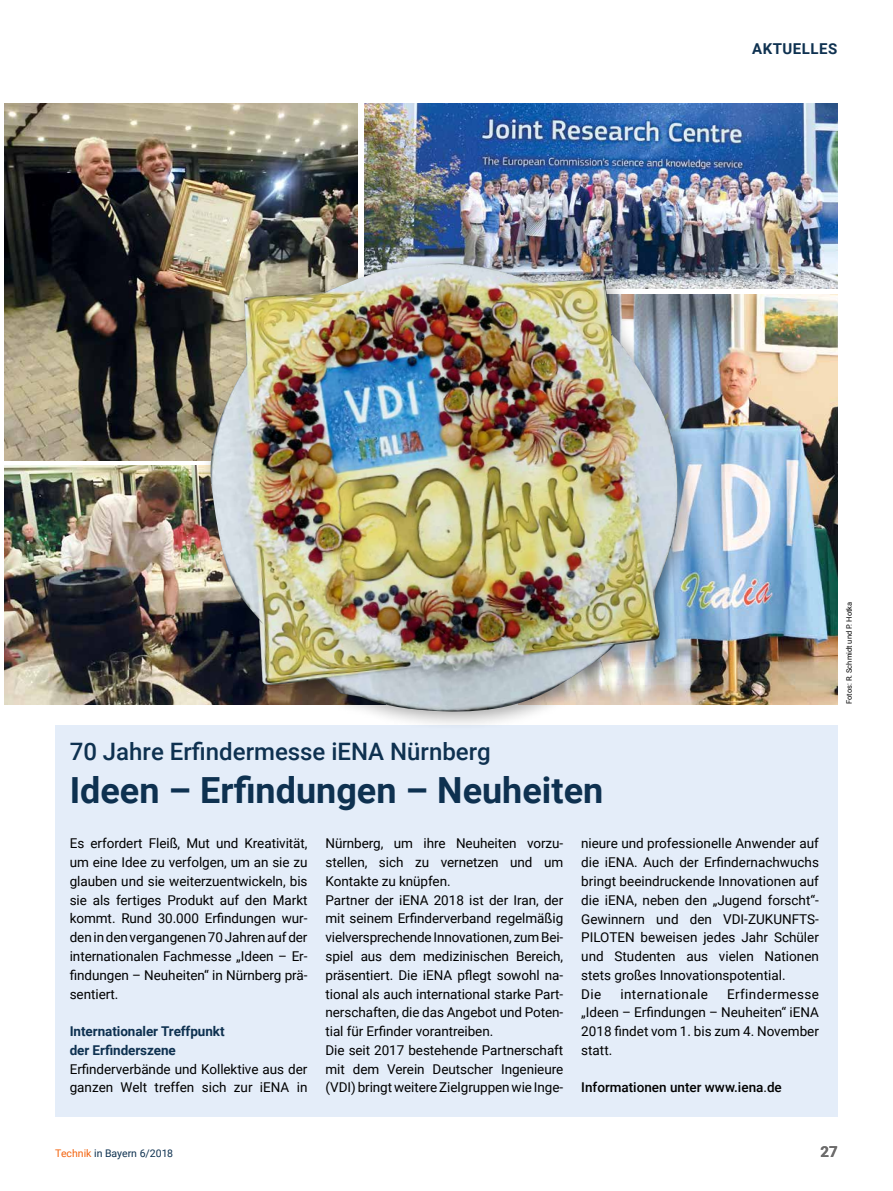
<style>
.page{position:relative;width:893px;height:1191px;background:#fff}
.page>*{position:absolute;margin:0;border:0;box-sizing:border-box;transform-origin:0 0}
.t1{font:700 36px "Roboto";color:#0e3150}
.t2{font:500 24px "Roboto";color:#0e3150}
.t3{font:700 15px "Roboto";letter-spacing:.035em;color:#0e3150}
.t4{font:700 15px "Roboto";color:#6d6c6c}
.t5{font:13.5px/18.8px "Roboto";letter-spacing:-.005em;color:#000}
.t6{font:700 13.5px/18.8px "Roboto";letter-spacing:-.005em;color:#0e3150}
.t7{font:500 13.5px "Roboto";color:#000}
.t8{font:13.5px "Roboto";letter-spacing:.03em;color:#000}
.t9{font:10.5px "Roboto";color:#0e3150}
.t10{font:7.5px "Roboto";color:#000}
.s1{font-weight:400}
.s2{color:#f3640f}
</style>
<div class="page">
<img style="left:4px;top:466px;width:196px;height:238px">
<img style="left:697px;top:294px;width:141px;height:410px">
<img style="left:365px;top:104px;width:473px;height:184px">
<img style="left:4px;top:104px;width:353px;height:356px">
<div style="left:55px;top:724px;width:783px;height:392px;background:#e4edf9"></div>
<div style="left:200px;top:253px;width:497px;height:478px;background:#000;opacity:.35"></div>
<img style="left:207px;top:263px;width:471px;height:453px">
<p class="t3" style="left:752px;top:38px;width:87px">AKTUELLES</p>
<h2 class="t2" style="left:70px;top:735px;width:423px">70 Jahre Erfindermesse iENA Nürnberg</h2>
<h1 class="t1" style="left:70px;top:765px;width:535px">Ideen – Erfindungen – Neuheiten</h1>
<p class="t5" style="left:70px;top:833px;width:239px;text-align:justify">Es erfordert Fleiß, Mut und Kreativität, um eine Idee zu verfolgen, um an sie zu glauben und sie weiterzuentwickeln, bis sie als fertiges Produkt auf den Markt kommt. Rund 30.000 Erfindungen wur&shy;den in den vergangenen 70 Jahren auf der internationalen Fachmesse „Ideen – Er&shy;findungen – Neuheiten“ in Nürnberg prä&shy;sentiert.</p>
<p class="t6" style="left:70px;top:1021px;width:156px">Internationaler Treffpunkt der Erfinderszene</p>
<p class="t5" style="left:70px;top:1058px;width:239px">Erfinderverbände und Kollektive aus der ganzen Welt treffen sich zur iENA in</p>
<p class="t5" style="left:325px;top:833px;width:239px">Nürnberg, um ihre Neuheiten vorzu&shy;stellen, sich zu vernetzen und um Kontakte zu knüpfen.<br>Partner der iENA 2018 ist der Iran, der mit seinem Erfinderverband regelmäßig vielversprechende Innovationen, zum Bei&shy;spiel aus dem medizinischen Bereich, präsentiert. Die iENA pflegt sowohl na&shy;tional als auch international starke Part&shy;nerschaften, die das Angebot und Poten&shy;tial für Erfinder vorantreiben.<br>Die seit 2017 bestehende Partnerschaft mit dem Verein Deutscher Ingenieure (VDI) bringt weitere Zielgruppen wie Inge-</p>
<p class="t5" style="left:581px;top:833px;width:239px">nieure und professionelle Anwender auf die iENA. Auch der Erfindernachwuchs bringt beeindruckende Innovationen auf die iENA, neben den „Jugend forscht“- Gewinnern und den VDI-ZUKUNFTS-PILOTEN beweisen jedes Jahr Schüler und Studenten aus vielen Nationen stets großes Innovationspotential.<br>Die</p>
<p class="t5" style="left:581px;top:983px;width:239px;text-align:justify;text-indent:146px">Erfindermesse „Ideen – Erfindungen – Neuheiten“ iENA 2018 findet vom 1. bis zum 4. November statt.</p>
<p class="t7" style="left:581px;top:1078px;width:202px">Informationen unter www.iena<span class="s1">.</span>de</p>
<p class="t8" style="left:620px;top:984px;width:89px">internationale</p>
<p class="t10" style="left:844px;top:704px;width:104px;rotate:-90deg">Fotos: R. Schmidt und P. Hotka</p>
<p class="t9" style="left:55px;top:1145px;width:119px"><span class="s2">Technik</span> in Bayern 6/2018</p>
<p class="t4" style="left:820px;top:1141px;width:19px">27</p>
</div>
